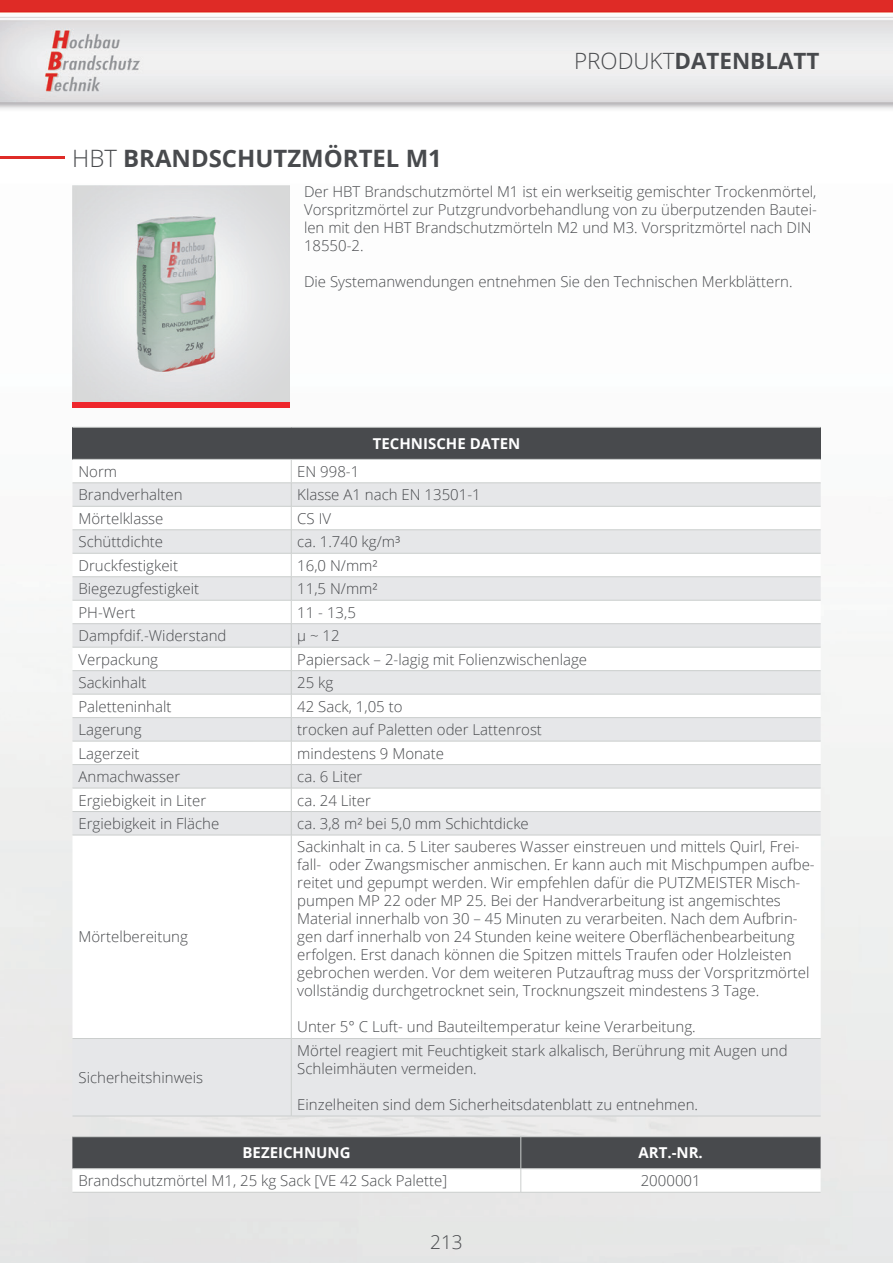
<style>
.page{position:relative;width:893px;height:1263px;background:#fff}
.page>*{position:absolute;margin:0;border:0;box-sizing:border-box;transform-origin:0 0}
.t1{font:700 23.85px "Open Sans";color:#484a4d}
.t2{font:700 22.5px "Open Sans";color:#484a4d}
.t3{font:300 19.05px "Open Sans";color:#484a4d}
.t4{font:300 15px/18px "Open Sans";color:#484a4d}
.t5{font:700 15px "Open Sans";color:#fff}
.s1{font-weight:300}
</style>
<div class="page">
<img style="left:0;top:0;width:893px;height:1263px">
<hr style="left:0;top:157px;width:64px;height:2px;background:#df2b27">
<img style="left:72px;top:185px;width:218px;height:218px">
<svg style="left:72px;top:403px;width:218px;height:5px"></svg>
<div style="left:72px;top:427px;width:749px;height:32px;background:#484a4d"></div>
<svg style="left:72px;top:460px;width:749px;height:23px"></svg>
<svg style="left:72px;top:484px;width:749px;height:632px"></svg>
<hr style="left:72px;top:483px;width:219px;height:1px;background:#cbcecd">
<hr style="left:72px;top:506px;width:219px;height:1px;background:#cbcecd">
<hr style="left:72px;top:529px;width:219px;height:1px;background:#cbcecd">
<hr style="left:72px;top:553px;width:219px;height:1px;background:#cbcecd">
<hr style="left:72px;top:576px;width:219px;height:1px;background:#cbcecd">
<hr style="left:72px;top:600px;width:219px;height:1px;background:#cbcecd">
<hr style="left:72px;top:623px;width:219px;height:1px;background:#cbcecd">
<hr style="left:72px;top:647px;width:219px;height:1px;background:#cbcecd">
<hr style="left:72px;top:670px;width:219px;height:1px;background:#cbcecd">
<hr style="left:72px;top:694px;width:219px;height:1px;background:#cbcecd">
<hr style="left:72px;top:717px;width:219px;height:1px;background:#cbcecd">
<hr style="left:72px;top:741px;width:219px;height:1px;background:#cbcecd">
<hr style="left:72px;top:764px;width:219px;height:1px;background:#cbcecd">
<hr style="left:72px;top:788px;width:219px;height:1px;background:#cbcecd">
<hr style="left:72px;top:811px;width:219px;height:1px;background:#cbcecd">
<hr style="left:72px;top:835px;width:219px;height:1px;background:#cbcecd">
<hr style="left:72px;top:1038px;width:219px;height:1px;background:#cbcecd">
<hr style="left:72px;top:1116px;width:219px;height:1px;background:#cbcecd">
<hr style="left:291px;top:483px;width:530px;height:1px;background:#cbcecd">
<hr style="left:291px;top:506px;width:530px;height:1px;background:#cbcecd">
<hr style="left:291px;top:529px;width:530px;height:1px;background:#cbcecd">
<hr style="left:291px;top:553px;width:530px;height:1px;background:#cbcecd">
<hr style="left:291px;top:576px;width:530px;height:1px;background:#cbcecd">
<hr style="left:291px;top:600px;width:530px;height:1px;background:#cbcecd">
<hr style="left:291px;top:623px;width:530px;height:1px;background:#cbcecd">
<hr style="left:291px;top:647px;width:530px;height:1px;background:#cbcecd">
<hr style="left:291px;top:670px;width:530px;height:1px;background:#cbcecd">
<hr style="left:291px;top:694px;width:530px;height:1px;background:#cbcecd">
<hr style="left:291px;top:717px;width:530px;height:1px;background:#cbcecd">
<hr style="left:291px;top:741px;width:530px;height:1px;background:#cbcecd">
<hr style="left:291px;top:764px;width:530px;height:1px;background:#cbcecd">
<hr style="left:291px;top:788px;width:530px;height:1px;background:#cbcecd">
<hr style="left:291px;top:811px;width:530px;height:1px;background:#cbcecd">
<svg style="left:291px;top:460px;width:1px;height:375px"></svg>
<hr style="left:291px;top:835px;width:530px;height:1px;background:#cbcecd">
<hr style="left:291px;top:835px;width:1px;height:203px;background:#cbcecd">
<hr style="left:291px;top:1038px;width:530px;height:1px;background:#cbcecd">
<hr style="left:291px;top:1039px;width:1px;height:77px;background:#cbcecd">
<hr style="left:291px;top:1116px;width:530px;height:1px;background:#cbcecd">
<hr style="left:72px;top:427px;width:219px;height:1px;background:#cbcecd">
<hr style="left:291px;top:427px;width:530px;height:1px;background:#cbcecd">
<hr style="left:72px;top:459px;width:219px;height:1px;background:#cbcecd">
<hr style="left:291px;top:459px;width:530px;height:1px;background:#cbcecd">
<hr style="left:72px;top:1136px;width:449px;height:1px;background:#cbcecd">
<hr style="left:72px;top:1192px;width:449px;height:1px;background:#cbcecd">
<hr style="left:521px;top:1136px;width:300px;height:1px;background:#cbcecd">
<svg style="left:72px;top:1137px;width:749px;height:55px"></svg>
<hr style="left:521px;top:1192px;width:300px;height:1px;background:#cbcecd">
<h2 class="t2" style="left:574px;top:45px;width:247px"><span class="s1">PRODUKT</span>DATENBLATT</h2>
<h1 class="t1" style="left:72px;top:142px;width:371px"><span class="s1">HBT</span> BRANDSCHUTZMÖRTEL M1</h1>
<p class="t4" style="left:304px;top:182px;width:514px">Der HBT Brandschutzmörtel M1 ist ein werkseitig gemischter Trockenmörtel, Vorspritzmörtel zur Putzgrundvorbehandlung von zu überputzenden Bautei&shy;len mit den HBT Brandschutzmörteln M2 und M3. Vorspritzmörtel nach DIN 18550-2.</p>
<p class="t4" style="left:304px;top:272px;width:490px">Die Systemanwendungen entnehmen Sie den Technischen Merkblättern.</p>
<p class="t5" style="left:373px;top:433px;width:149px">TECHNISCHE DATEN</p>
<p class="t4" style="left:79px;top:462px;width:40px">Norm</p>
<p class="t4" style="left:297px;top:462px;width:64px">EN 998-1</p>
<p class="t4" style="left:79px;top:485px;width:106px">Brandverhalten</p>
<p class="t4" style="left:297px;top:485px;width:185px">Klasse A1 nach EN 13501-1</p>
<p class="t4" style="left:79px;top:509px;width:87px">Mörtelklasse</p>
<p class="t4" style="left:297px;top:509px;width:35px">CS IV</p>
<p class="t4" style="left:79px;top:532px;width:86px">Schüttdichte</p>
<p class="t4" style="left:297px;top:532px;width:104px">ca. 1.740 kg/m³</p>
<p class="t4" style="left:79px;top:556px;width:101px">Druckfestigkeit</p>
<p class="t4" style="left:297px;top:556px;width:82px">16,0 N/mm²</p>
<p class="t4" style="left:79px;top:579px;width:122px">Biegezugfestigkeit</p>
<p class="t4" style="left:297px;top:579px;width:82px">11,5 N/mm²</p>
<p class="t4" style="left:79px;top:603px;width:58px">PH-Wert</p>
<p class="t4" style="left:297px;top:603px;width:60px">11 - 13,5</p>
<p class="t4" style="left:79px;top:626px;width:149px">Dampfdif.-Widerstand</p>
<p class="t4" style="left:297px;top:626px;width:44px">μ ~ 12</p>
<p class="t4" style="left:79px;top:650px;width:81px">Verpackung</p>
<p class="t4" style="left:297px;top:650px;width:291px">Papiersack – 2-lagig mit Folienzwischenlage</p>
<p class="t4" style="left:79px;top:673px;width:69px">Sackinhalt</p>
<p class="t4" style="left:297px;top:673px;width:38px">25 kg</p>
<p class="t4" style="left:79px;top:697px;width:94px">Paletteninhalt</p>
<p class="t4" style="left:297px;top:697px;width:107px">42 Sack, 1,05 to</p>
<p class="t4" style="left:79px;top:720px;width:65px">Lagerung</p>
<p class="t4" style="left:297px;top:720px;width:246px">trocken auf Paletten oder Lattenrost</p>
<p class="t4" style="left:79px;top:744px;width:63px">Lagerzeit</p>
<p class="t4" style="left:297px;top:744px;width:148px">mindestens 9 Monate</p>
<p class="t4" style="left:79px;top:767px;width:103px">Anmachwasser</p>
<p class="t4" style="left:297px;top:767px;width:67px">ca. 6 Liter</p>
<p class="t4" style="left:79px;top:791px;width:129px">Ergiebigkeit in Liter</p>
<p class="t4" style="left:297px;top:791px;width:75px">ca. 24 Liter</p>
<p class="t4" style="left:79px;top:814px;width:142px">Ergiebigkeit in Fläche</p>
<p class="t4" style="left:297px;top:814px;width:233px">ca. 3,8 m² bei 5,0 mm Schichtdicke</p>
<p class="t4" style="left:79px;top:928px;width:111px">Mörtelbereitung</p>
<p class="t4" style="left:297px;top:838px;width:519px">Sackinhalt in ca. 5 Liter sauberes Wasser einstreuen und mittels Quirl, Frei&shy;fall- oder Zwangsmischer anmischen. Er kann auch mit Mischpumpen aufbe&shy;reitet und gepumpt werden. Wir empfehlen dafür die PUTZMEISTER Misch&shy;pumpen MP 22 oder MP 25. Bei der Handverarbeitung ist angemischtes Material innerhalb von 30 – 45 Minuten zu verarbeiten. Nach dem Aufbrin&shy;gen darf innerhalb von 24 Stunden keine weitere Oberflächenbearbeitung erfolgen. Erst danach können die Spitzen mittels Traufen oder Holzleisten gebrochen werden. Vor dem weiteren Putzauftrag muss der Vorspritzmörtel vollständig durchgetrocknet sein, Trocknungszeit mindestens 3 Tage.</p>
<p class="t4" style="left:297px;top:1018px;width:400px">Unter 5° C Luft- und Bauteiltemperatur keine Verarbeitung.</p>
<p class="t4" style="left:297px;top:1041px;width:492px">Mörtel reagiert mit Feuchtigkeit stark alkalisch, Berührung mit Augen und<br>Schleimhäuten vermeiden.</p>
<p class="t4" style="left:297px;top:1095px;width:402px">Einzelheiten sind dem Sicherheitsdatenblatt zu entnehmen.</p>
<p class="t5" style="left:243px;top:1142px;width:110px">BEZEICHNUNG</p>
<p class="t5" style="left:638px;top:1142px;width:66px">ART.-NR.</p>
<p class="t4" style="left:78px;top:1171px;width:370px">Brandschutzmörtel M1, 25 kg Sack [VE 42 Sack Palette]</p>
<p class="t4" style="left:641px;top:1171px;width:61px">2000001</p>
<p class="t4" style="left:79px;top:1068px;width:126px">Sicherheitshinweis</p>
<p class="t3" style="left:430px;top:1229px;width:34px">213</p>
</div>
